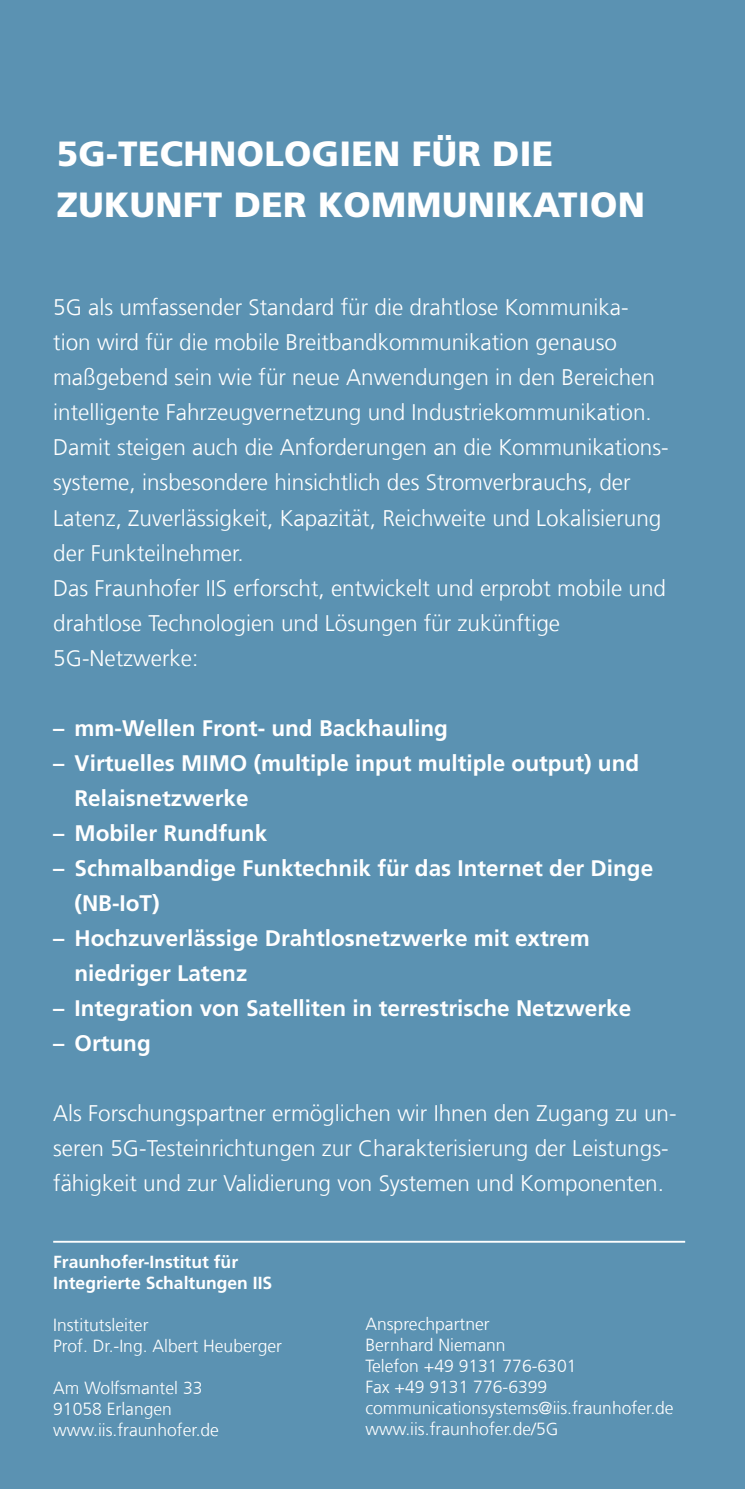
<style>
.page{position:relative;width:745px;height:1489px;background:#fff}
.page>*{position:absolute;margin:0;border:0;box-sizing:border-box;transform-origin:0 0}
.t1{font:900 35px/50px "Frutiger LT Com";letter-spacing:.01em;color:#fff}
.t2{font:300 22.5px/35px "Frutiger LT Com";color:#fff}
.t3{font:700 22.5px/35px "Frutiger LT Com";color:#fff}
.t4{font:300 17.5px/21px "Frutiger LT Com";color:#fff}
.t5{font:700 17.5px/21px "Frutiger LT Com";color:#fff}
</style>
<div class="page">
<div style="left:0;top:0;width:744px;height:1488px;background:#5b92b2"></div>
<hr style="left:53px;top:1240px;width:631px;height:2px;background:#fff">
<h1 class="t1" style="left:57px;top:129px;width:589px">5G-TECHNOLOGIEN FÜR DIE<br>ZUKUNFT DER KOMMUNIKATION</h1>
<p class="t2" style="left:53px;top:290px;width:616px">5G als umfassender Standard für die drahtlose Kommunika&shy;tion wird für die mobile Breitbandkommunikation genauso maßgebend sein wie für neue Anwendungen in den Bereichen intelligente Fahrzeugvernetzung und Industriekommunikation.<br>Damit steigen auch die Anforderungen an die Kommunikations&shy;systeme, insbesondere hinsichtlich des Stromverbrauchs, der Latenz, Zuverlässigkeit, Kapazität, Reichweite und Lokalisierung der Funkteilnehmer.<br>Das Fraunhofer IIS erforscht, entwickelt und erprobt mobile und drahtlose Technologien und Lösungen für zukünftige 5G-Netzwerke:</p>
<p class="t3" style="left:53px;top:710px;width:396px">– mm-Wellen Front- und Backhauling</p>
<p class="t3" style="left:53px;top:745px;width:587px">– Virtuelles MIMO (multiple input multiple output) und<br>Relaisnetzwerke</p>
<p class="t3" style="left:53px;top:815px;width:215px">– Mobiler Rundfunk</p>
<p class="t3" style="left:74px;top:850px;width:580px;text-indent:-21px">– Schmalbandige Funktechnik für das Internet der Dinge (NB-IoT)</p>
<p class="t3" style="left:74px;top:920px;width:516px;text-indent:-21px">– H ochzuverlässige Drahtlosnetzwerke mit extrem niedriger Latenz</p>
<p class="t3" style="left:53px;top:990px;width:579px">– Integration von Satelliten in terrestrische Netzwerke</p>
<p class="t3" style="left:53px;top:1025px;width:99px">– Ortung</p>
<p class="t2" style="left:53px;top:1095px;width:624px">Als Forschungspartner ermöglichen wir Ihnen den Zugang zu un&shy;seren 5G-Testeinrichtungen zur Charakterisierung der Leistungs&shy;fähigkeit und zur Validierung von Systemen und Komponenten.</p>
<p class="t5" style="left:53px;top:1250px;width:220px">Fraunhofer-Institut für<br>Integrierte Schaltungen IIS</p>
<p class="t4" style="left:53px;top:1313px;width:230px">Institutsleiter<br>Prof. Dr.-Ing. Albert Heuberger</p>
<p class="t4" style="left:53px;top:1376px;width:167px">Am Wolfsmantel 33<br>91058 Erlangen www.iis.fraunhofer.de</p>
<p class="t4" style="left:365px;top:1313px;width:309px">Ansprechpartner<br>Bernhard Niemann<br>Telefon +49 9131 776-6301<br>Fax +49 9131 776-6399 communicationsystems@iis.fraunhofer.de www.iis.fraunhofer.de/5G</p>
</div>
